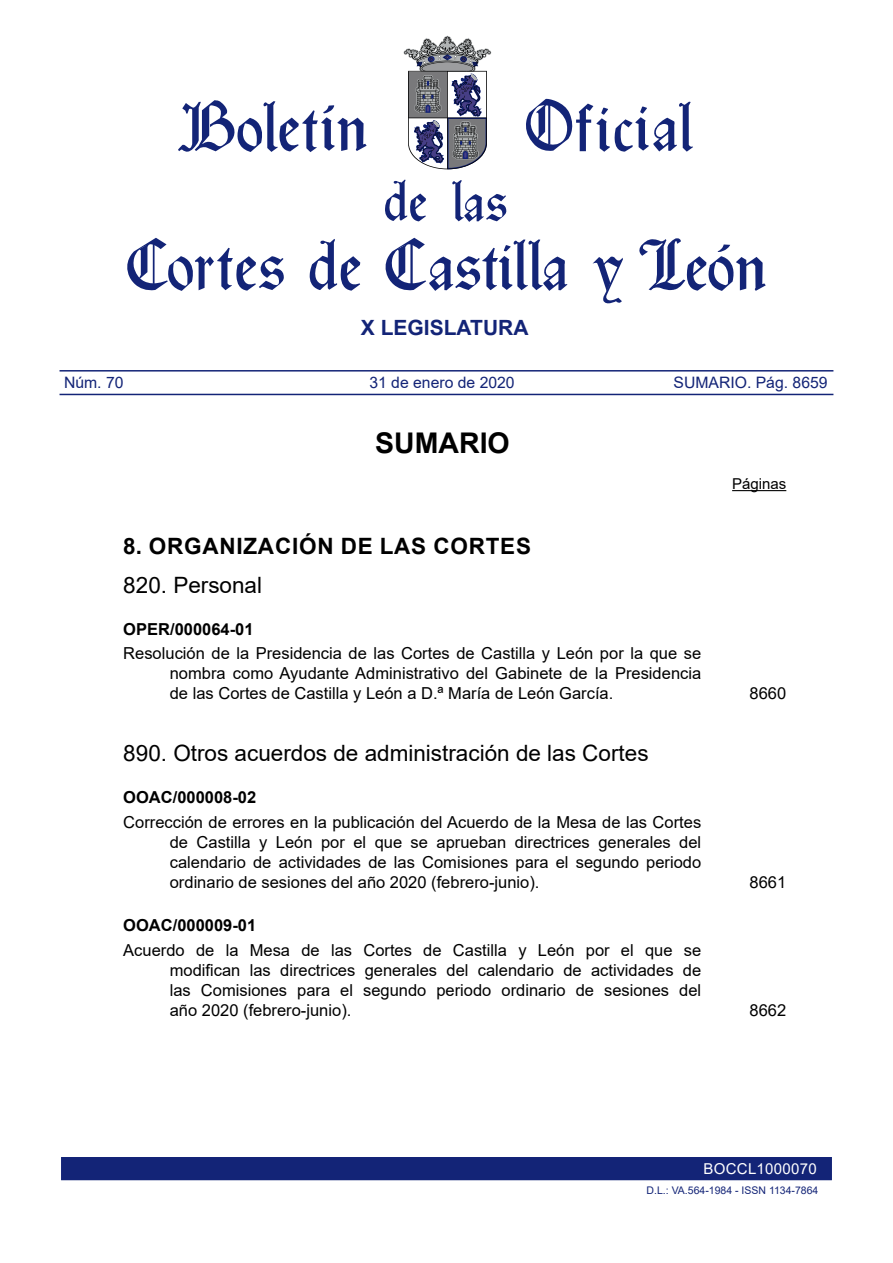
<style>
.page{position:relative;width:893px;height:1263px;background:#fff}
.page>*{position:absolute;margin:0;border:0;box-sizing:border-box;transform-origin:0 0}
.t1{font:700 28.5px "Arial";color:#000}
.SubApartadoEspaciado{font:22.5px "Arial";color:#000}
.Apartado1{font:700 22.5px "Arial";letter-spacing:.035em;color:#000}
.SubApartado1{font:22.5px "Arial";color:#000}
.t2{font:700 21px "Arial";color:#132477}
.Sumario{font:16.5px/20px "Arial";color:#000;text-align:justify}
.ReferenciaEntrada{font:700 16.5px "Arial";color:#000}
.t3{font:15.75px "Arial";color:#132477}
.t4{font:15px "Arial";letter-spacing:.02em;color:#fff}
.Paginas{font:15px "Arial";color:#000}
.t5{font:10.5px "Arial";color:#132477}
</style>
<div class="page">
<svg style="left:639px;top:238px;width:127px;height:53px"></svg>
<svg style="left:127px;top:238px;width:157px;height:53px"></svg>
<svg style="left:178px;top:100px;width:189px;height:52px"></svg>
<svg style="left:309px;top:239px;width:51px;height:52px"></svg>
<svg style="left:592px;top:257px;width:31px;height:46px"></svg>
<svg style="left:385px;top:238px;width:182px;height:53px"></svg>
<svg style="left:526px;top:99px;width:47px;height:52px"></svg>
<hr style="left:576px;top:120px;width:15px;height:3px;background:#132477">
<svg style="left:579px;top:102px;width:114px;height:50px"></svg>
<svg style="left:385px;top:35px;width:121px;height:187px"></svg>
<hr style="left:60px;top:394px;width:773px;height:1px;background:#132477">
<hr style="left:60px;top:370px;width:773px;height:2px;background:#132477">
<div style="left:60px;top:1156px;width:773px;height:25px;background:#132477"></div>
<div style="left:60px;top:1155px;width:773px;height:27px;border:2px solid #fff"></div>
<hr style="left:732px;top:490px;width:54px;height:1px;background:#000">
<p class="t2" style="left:361px;top:313px;width:169px">X LEGISLATURA</p>
<p class="t3" style="left:64px;top:372px;width:61px">Núm. 70</p>
<p class="t3" style="left:369px;top:372px;width:147px">31 de enero de 2020</p>
<p class="t3" style="left:673px;top:372px;width:156px">SUMARIO. Pág. 8659</p>
<h1 class="t1" style="left:375px;top:423px;width:136px">SUMARIO</h1>
<p class="Apartado1" style="left:123px;top:530px;width:409px">8. ORGANIZACIÓN DE LAS CORTES</p>
<p class="SubApartado1" style="left:123px;top:569px;width:140px">820. Personal</p>
<p class="ReferenciaEntrada" style="left:123px;top:617px;width:132px">OPER/000064-01</p>
<p class="Sumario" style="left:170px;top:643px;width:533px;text-indent:-46px">Resolución de la Presidencia de las Cortes de Castilla y León por la que se nombra como Ayudante Administrativo del Gabinete de la Presidencia de las Cortes de Castilla y León a D.ª María de León García.</p>
<p class="SubApartadoEspaciado" style="left:123px;top:738px;width:527px">890. Otros acuerdos de administración de las Cortes</p>
<p class="ReferenciaEntrada" style="left:123px;top:786px;width:134px">OOAC/000008-02</p>
<p class="Sumario" style="left:170px;top:812px;width:533px;text-indent:-46px">Corrección de errores en la publicación del Acuerdo de la Mesa de las Cortes de Castilla y León por el que se aprueban directrices generales del calendario de actividades de las Comisiones para el segundo periodo ordinario de sesiones del año 2020 (febrero-junio).</p>
<p class="ReferenciaEntrada" style="left:123px;top:914px;width:134px">OOAC/000009-01</p>
<p class="Sumario" style="left:170px;top:940px;width:533px;text-indent:-46px">Acuerdo de la Mesa de las Cortes de Castilla y León por el que se modifican las directrices generales del calendario de actividades de las Comisiones para el segundo periodo ordinario de sesiones del año 2020 (febrero-junio).</p>
<p class="Paginas" style="left:732px;top:473px;width:56px">Páginas</p>
<p class="Sumario" style="left:750px;top:683px;width:38px">8660</p>
<p class="Sumario" style="left:750px;top:872px;width:38px">8661</p>
<p class="Sumario" style="left:750px;top:1000px;width:38px">8662</p>
<p class="t4" style="left:703px;top:1158px;width:115px">BOCCL1000070</p>
<p class="t5" style="left:647px;top:1183px;width:173px">D.L.: VA.564-1984 - ISSN 1134-7864</p>
</div>
